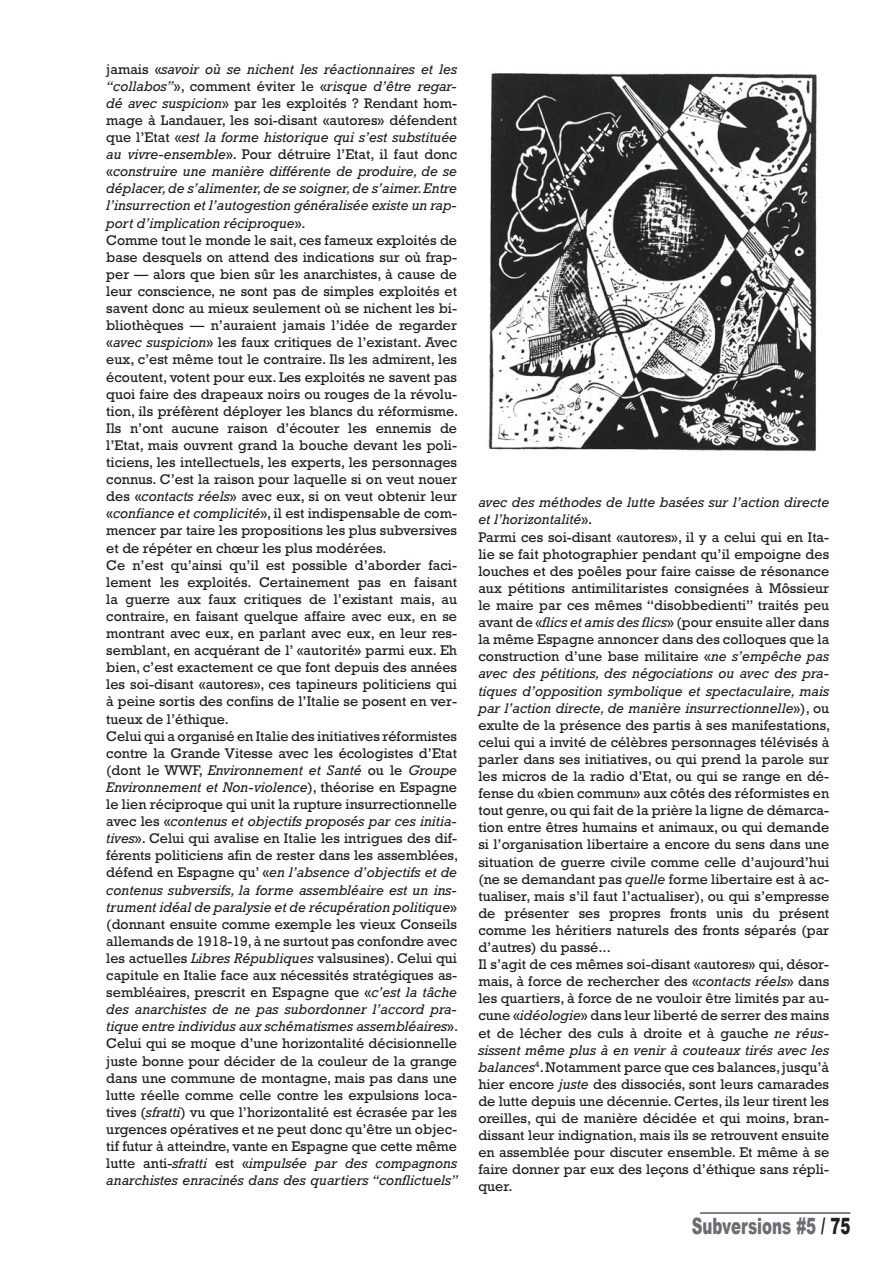
<style>
.page{position:relative;width:893px;height:1263px;background:#fff}
.page>*{position:absolute;margin:0;border:0;box-sizing:border-box;transform-origin:0 0}
.t1{font:900 22.5px "Arial";color:#6c6d70;scale:.67 1}
.t2{font:14.25px/17.1px "Rockwell 2";color:#231f20}
.t3{font:italic 14.25px/17.1px "Rockwell";color:#231f20}
.s1{font-family:"Rockwell 2";font-style:normal}
.s2{font-family:"Rockwell";font-style:italic}
.s3{color:#231f20}
</style>
<div class="page">
<hr style="left:700px;top:1212px;width:150px;height:2px;background:#57585a">
<img style="left:488px;top:73px;width:329px;height:379px">
<p class="t3" style="left:106px;top:61px;width:352px"><span class="s1">jamais «</span>savoir où se nichent les réactionnaires et les “collabos”<span class="s1">», comment éviter le «</span>risque d’être regar-</p>
<p class="t2" style="left:106px;top:95px;width:352px"><span class="s2">dé avec suspicion</span>» par les exploités ? Rendant hom&shy;mage à Landauer, les soi-disant «autores» défendent</p>
<p class="t3" style="left:106px;top:129px;width:352px"><span class="s1">que l’Etat «</span>est la forme historique qui s’est substituée</p>
<p class="t2" style="left:106px;top:146px;width:352px"><span class="s2">au vivre-ensemble</span>». Pour détruire l’Etat, il faut donc</p>
<p class="t3" style="left:106px;top:163px;width:352px;text-align:justify"><span class="s1">«</span>construire une manière différente de produire, de se déplacer, de s’alimenter, de se soigner, de s’aimer. Entre l’insurrection et l’autogestion généralisée existe un rap&shy;port d’implication réciproque<span class="s1">».</span></p>
<p class="t2" style="left:106px;top:232px;width:353px">Comme tout le monde le sait, ces fameux exploités de base desquels on attend des indications sur où frap&shy;per — alors que bien sûr les anarchistes, à cause de leur conscience, ne sont pas de simples exploités et savent donc au mieux seulement où se nichent les bi&shy;bliothèques — n’auraient jamais l’idée de regarder «<span class="s2">avec suspicion</span>» les faux critiques de l’existant. Avec eux, c’est même tout le contraire. Ils les admirent, les écoutent, votent pour eux. Les exploités ne savent pas quoi faire des drapeaux noirs ou rouges de la révolu&shy;tion, ils préfèrent déployer les blancs du réformisme.<br>Ils n’ont aucune raison d’écouter les ennemis de l’Etat, mais ouvrent grand la bouche devant les poli&shy;ticiens, les intellectuels, les experts, les personnages connus. C’est la raison pour laquelle si on veut nouer des «<span class="s2">contacts réels</span>» avec eux, si on veut obtenir leur «<span class="s2">confiance et complicité</span>», il est indispensable de com&shy;mencer par taire les propositions les plus subversives et de répéter en chœur les plus modérées.<br>Ce n’est qu’ainsi qu’il est possible d’aborder faci&shy;lement les exploités. Certainement pas en faisant la guerre aux faux critiques de l’existant mais, au contraire, en faisant quelque affaire avec eux, en se montrant avec eux, en parlant avec eux, en leur res&shy;semblant, en acquérant de l’ «autorité» parmi eux. Eh bien, c’est exactement ce que font depuis des années les soi-disant «autores», ces tapineurs politiciens qui à peine sortis des confins de l’Italie se posent en ver&shy;tueux de l’éthique.<br>Celui qui a organisé en Italie des initiatives réformistes contre la Grande Vitesse avec les écologistes d’Etat</p>
<p class="t3" style="left:106px;top:762px;width:352px"><span class="s1">(dont le WWF,</span> Environnement et Santé <span class="s1">ou le</span> Groupe<br>Environnement et Non-violence<span class="s1">), théorise en Espagne</span></p>
<p class="t2" style="left:106px;top:796px;width:352px">le lien réciproque qui unit la rupture insurrectionnelle</p>
<p class="t3" style="left:106px;top:813px;width:352px"><span class="s1">avec les «</span>contenus et objectifs proposés par ces initia-</p>
<p class="t2" style="left:106px;top:830px;width:353px"><span class="s2">tives</span>». Celui qui avalise en Italie les intrigues des dif&shy;férents politiciens afin de rester dans les assemblées,</p>
<p class="t3" style="left:106px;top:864px;width:352px;text-align:justify"><span class="s1">défend en Espagne qu’ «</span>en l’absence d’objectifs et de contenus subversifs, la forme assembléaire est un ins&shy;trument idéal de paralysie et de récupération politique<span class="s1">»</span></p>
<p class="t2" style="left:106px;top:916px;width:352px;text-align:justify">(donnant ensuite comme exemple les vieux Conseils allemands de 1918-19, à ne surtout pas confondre avec les actuelles <span class="s2">Libres Républiques</span> valsusines). Celui qui capitule en Italie face aux nécessités stratégiques as&shy;sembléaires, prescrit en Espagne que «<span class="s2">c’est la tâche</span></p>
<p class="t3" style="left:106px;top:1001px;width:353px">des anarchistes de ne pas subordonner l’accord pra&shy;tique entre individus aux schématismes assembléaires<span class="s1">».</span></p>
<p class="t2" style="left:106px;top:1035px;width:352px;text-align:justify">Celui qui se moque d’une horizontalité décisionnelle juste bonne pour décider de la couleur de la grange dans une commune de montagne, mais pas dans une lutte réelle comme celle contre les expulsions loca&shy;tives (<span class="s2">sfratti</span>) vu que l’horizontalité est écrasée par les urgences opératives et ne peut donc qu’être un objec&shy;tif futur à atteindre, vante en Espagne que cette même</p>
<p class="t3" style="left:106px;top:1155px;width:353px"><span class="s1">lutte anti-</span>sfratti <span class="s1">est «</span>impulsée par des compagnons anarchistes enracinés dans des quartiers “conflictuels”</p>
<p class="t3" style="left:478px;top:494px;width:352px">avec des méthodes de lutte basées sur l’action directe et l’horizontalité<span class="s1">».</span></p>
<p class="t2" style="left:478px;top:528px;width:352px;text-align:justify">Parmi ces soi-disant «autores», il y a celui qui en Ita&shy;lie se fait photographier pendant qu’il empoigne des louches et des poêles pour faire caisse de résonance aux pétitions antimilitaristes consignées à Môssieur le maire par ces mêmes “disobbedienti” traités peu avant de «<span class="s2">flics et amis des flics</span>» (pour ensuite aller dans la même Espagne annoncer dans des colloques que la construction d’une base militaire «<span class="s2">ne s’empêche pas</span></p>
<p class="t3" style="left:478px;top:665px;width:352px;text-align:justify">avec des pétitions, des négociations ou avec des pra&shy;tiques d’opposition symbolique et spectaculaire, mais par l’action directe, de manière insurrectionnelle<span class="s1">»), ou</span></p>
<p class="t2" style="left:478px;top:717px;width:353px">exulte de la présence des partis à ses manifestations, celui qui a invité de célèbres personnages télévisés à parler dans ses initiatives, ou qui prend la parole sur les micros de la radio d’Etat, ou qui se range en dé&shy;fense du «bien commun» aux côtés des réformistes en tout genre, ou qui fait de la prière la ligne de démarca&shy;tion entre êtres humains et animaux, ou qui demande si l’organisation libertaire a encore du sens dans une situation de guerre civile comme celle d’aujourd’hui (ne se demandant pas <span class="s2">quelle</span> forme libertaire est à ac&shy;tualiser, mais s’il faut l’actualiser), ou qui s’empresse de présenter ses propres fronts unis du présent comme les héritiers naturels des fronts séparés (par d’autres) du passé...<br>Il s’agit de ces mêmes soi-disant «autores» qui, désor&shy;mais, à force de rechercher des «<span class="s2">contacts réels</span>» dans les quartiers, à force de ne vouloir être limités par au&shy;cune «<span class="s2">idéologie</span>» dans leur liberté de serrer des mains et de lécher des culs à droite et à gauche <span class="s2">ne réus-</span></p>
<p class="t3" style="left:478px;top:1041px;width:352px">sissent même plus à en venir à couteaux tirés avec les</p>
<p class="t2" style="left:478px;top:1059px;width:352px;text-align:justify"><span class="s2">balances</span><sup>4</sup>. Notamment parce que ces balances, jusqu’à hier encore <span class="s2">juste</span> des dissociés, sont leurs camarades de lutte depuis une décennie. Certes, ils leur tirent les oreilles, qui de manière décidée et qui moins, bran&shy;dissant leur indignation, mais ils se retrouvent ensuite en assemblée pour discuter ensemble. Et même à se faire donner par eux des leçons d’éthique sans répli&shy;quer.</p>
<h1 class="t1" style="left:692px;top:1209px;width:238px">Subversions #5 <span class="s3">/ 75</span></h1>
</div>
